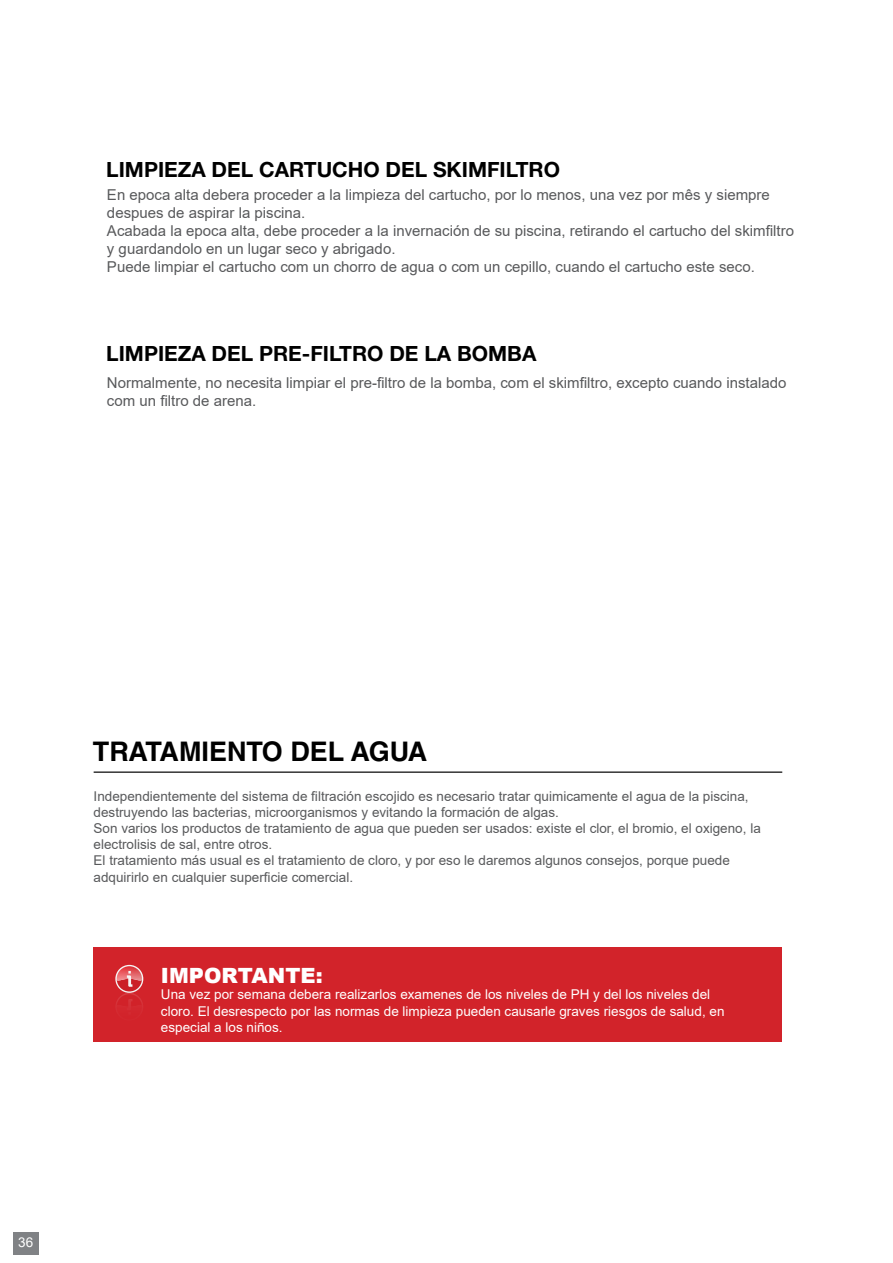
<style>
.page{position:relative;width:893px;height:1263px;background:#fff}
.page>*{position:absolute;margin:0;border:0;box-sizing:border-box;transform-origin:0 0}
.t1{font:700 27px "Helvetica LT Std";color:#000}
.t2{font:700 21px "Helvetica Neue LT Std";color:#000}
.t3{font:900 21px "Arial";color:#fff}
.t4{font:15px/18px "Arial";color:#58595b}
.t5{font:13.5px/16.2px "Arial";color:#58595b}
.t6{font:13.5px/16.2px "Arial";color:#fff}
</style>
<div class="page">
<hr style="left:94px;top:771px;width:688px;height:2px;background:#000">
<div style="left:94px;top:947px;width:688px;height:95px;background:#d2232a"></div>
<svg style="left:115px;top:965px;width:28px;height:28px"></svg>
<svg style="left:116px;top:966px;width:26px;height:37px"></svg>
<div style="left:13px;top:1232px;width:25px;height:22px;background:#808285"></div>
<h2 class="t2" style="left:106px;top:156px;width:455px">LIMPIEZA DEL CARTUCHO DEL SKIMFILTRO</h2>
<p class="t4" style="left:107px;top:185px;width:688px">En epoca alta debera proceder a la limpieza del cartucho, por lo menos, una vez por mês y siempre despues de aspirar la piscina.<br>Acabada la epoca alta, debe proceder a la invernación de su piscina, retirando el cartucho del skimfiltro y guardandolo en un lugar seco y abrigado.<br>Puede limpiar el cartucho com un chorro de agua o com un cepillo, cuando el cartucho este seco.</p>
<h2 class="t2" style="left:106px;top:341px;width:432px">LIMPIEZA DEL PRE-FILTRO DE LA BOMBA</h2>
<p class="t4" style="left:107px;top:374px;width:681px">Normalmente, no necesita limpiar el pre-filtro de la bomba, com el skimfiltro, excepto cuando instalado com un filtro de arena.</p>
<h1 class="t1" style="left:93px;top:735px;width:336px">TRATAMIENTO DEL AGUA</h1>
<p class="t5" style="left:94px;top:788px;width:669px">Independientemente del sistema de filtración escojido es necesario tratar quimicamente el agua de la piscina, destruyendo las bacterias, microorganismos y evitando la formación de algas.<br>Son varios los productos de tratamiento de agua que pueden ser usados: existe el clor, el bromio, el oxigeno, la electrolisis de sal, entre otros.<br>El tratamiento más usual es el tratamiento de cloro, y por eso le daremos algunos consejos, porque puede adquirirlo en cualquier superficie comercial.</p>
<h2 class="t3" style="left:161px;top:960px;width:163px">IMPORTANTE:</h2>
<p class="t6" style="left:161px;top:986px;width:565px">Una vez por semana debera realizarlos examenes de los niveles de PH y del los niveles del cloro. El desrespecto por las normas de limpieza pueden causarle graves riesgos de salud, en especial a los niños.</p>
<p class="t6" style="left:18px;top:1234px;width:17px">36</p>
</div>
